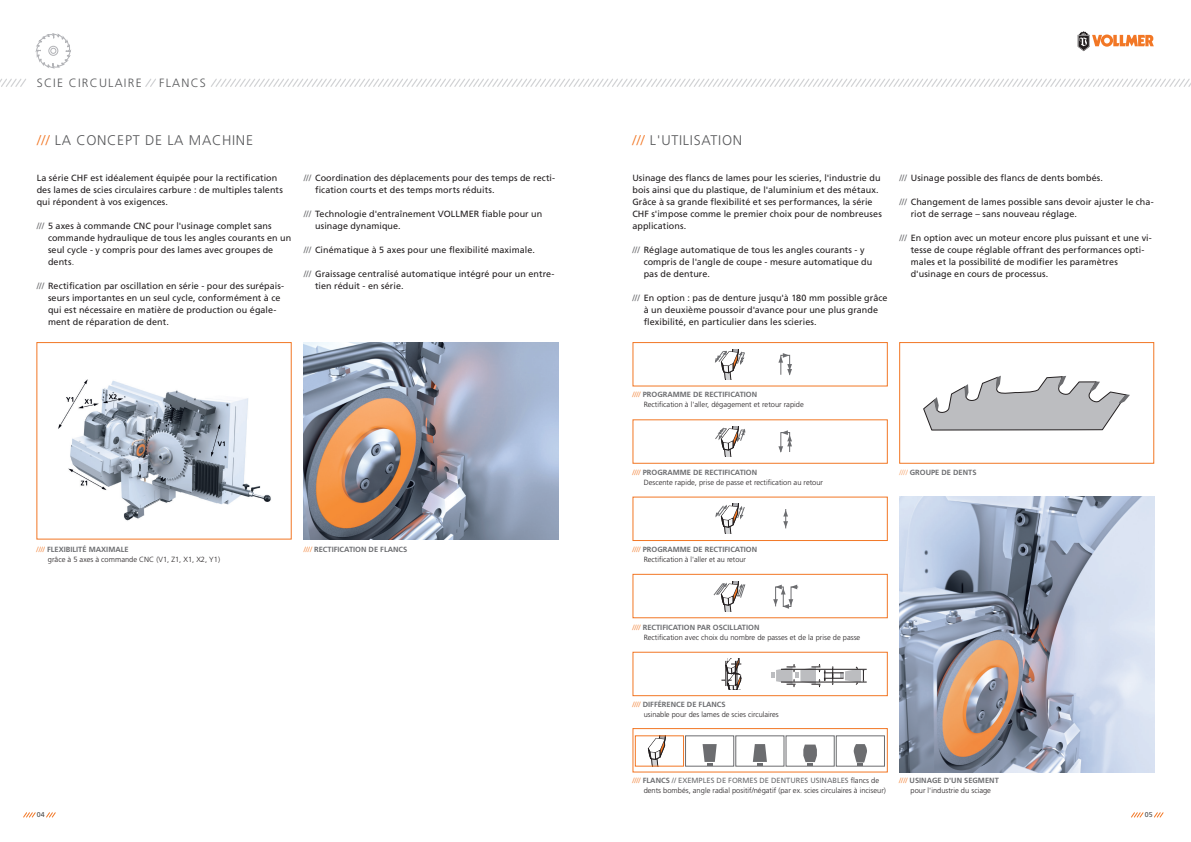
<style>
.page{position:relative;width:1191px;height:842px;background:#fff}
.page>*{position:absolute;margin:0;border:0;box-sizing:border-box;transform-origin:0 0}
._5_BU{font:300 14px "Frutiger LT";letter-spacing:.05em;color:#57585a}
.t1{font:300 12px "Frutiger LT";letter-spacing:.1em;color:#57585a}
.Aufzählung_Fließtext{font:9px/12px "Frutiger LT";letter-spacing:.01em;color:#231f20}
.Legendensubtext{font:300 7.5px "Frutiger LT";color:#231f20}
.Legendentext{font:700 7.5px "Frutiger LT";color:#6c6d70}
.Legendentext-2{font:300 7.5px/10px "Frutiger LT";color:#231f20}
.t2{font:7px "Frutiger LT";color:#4b4c4d}
.s1{color:#f27725}
.s2{color:#6c6d70}
.s3{font-weight:300;color:#f27725}
.s4{font-weight:300;color:#f69c5e}
.s5{font-weight:700;color:#6c6d70}
.s6{font-weight:400;color:#6c6d70}
</style>
<div class="page">
<div style="left:899px;top:342px;width:255px;height:121px;border:1px solid #f27725"></div>
<div style="left:632px;top:652px;width:255px;height:44px;border:1px solid #f27725"></div>
<svg style="left:721px;top:659px;width:21px;height:31px"></svg>
<div style="left:632px;top:342px;width:255px;height:44px;border:1px solid #f27725"></div>
<div style="left:632px;top:497px;width:255px;height:44px;border:1px solid #f27725"></div>
<div style="left:632px;top:574px;width:255px;height:44px;border:1px solid #f27725"></div>
<svg style="left:773px;top:585px;width:25px;height:24px"></svg>
<svg style="left:713px;top:581px;width:32px;height:31px"></svg>
<svg style="left:715px;top:503px;width:29px;height:31px"></svg>
<svg style="left:783px;top:509px;width:5px;height:19px"></svg>
<svg style="left:715px;top:426px;width:30px;height:31px"></svg>
<svg style="left:715px;top:349px;width:30px;height:31px"></svg>
<svg style="left:778px;top:353px;width:14px;height:22px"></svg>
<svg style="left:778px;top:430px;width:14px;height:23px"></svg>
<hr style="left:781px;top:669px;width:85px;height:1px;background:#231f20">
<hr style="left:781px;top:682px;width:85px;height:1px;background:#231f20">
<svg style="left:771px;top:664px;width:93px;height:23px"></svg>
<div style="left:685px;top:736px;width:49px;height:30px;background:#fff;border:1px solid #6c6d70"></div>
<svg style="left:702px;top:744px;width:14px;height:22px"></svg>
<svg style="left:753px;top:744px;width:14px;height:22px"></svg>
<svg style="left:648px;top:738px;width:18px;height:26px"></svg>
<img style="left:899px;top:496px;width:255px;height:276px">
<svg style="left:923px;top:376px;width:207px;height:54px"></svg>
<img style="left:304px;top:342px;width:254px;height:197px">
<img style="left:58px;top:379px;width:213px;height:142px">
<div style="left:632px;top:728px;width:255px;height:44px;border:1px solid #f27725"></div>
<svg style="left:803px;top:744px;width:14px;height:22px"></svg>
<svg style="left:853px;top:744px;width:14px;height:22px"></svg>
<svg style="left:145px;top:78px;width:11px;height:9px"></svg>
<svg style="left:211px;top:78px;width:980px;height:9px"></svg>
<svg style="left:23px;top:812px;width:13px;height:6px"></svg>
<svg style="left:46px;top:812px;width:10px;height:6px"></svg>
<svg style="left:1131px;top:812px;width:12px;height:6px"></svg>
<svg style="left:1154px;top:812px;width:9px;height:6px"></svg>
<svg style="left:1077px;top:31px;width:76px;height:20px"></svg>
<svg style="left:0;top:78px;width:26px;height:9px"></svg>
<svg style="left:36px;top:33px;width:35px;height:35px"></svg>
<p class="t1" style="left:37px;top:76px;width:106px">SCIE CIRCULAIRE</p>
<p class="t1" style="left:159px;top:76px;width:48px">FLANCS</p>
<p class="_5_BU" style="left:37px;top:132px;width:217px"><span class="s1">///</span> LA CONCEPT DE LA MACHINE</p>
<p class="_5_BU" style="left:632px;top:132px;width:111px"><span class="s1">///</span> L'UTILISATION</p>
<p class="Aufzählung_Fließtext" style="left:37px;top:172px;width:248px">La série CHF est idéalement équipée pour la rectification des lames de scies circulaires carbure : de multiples talents qui répondent à vos exigences.</p>
<p class="Aufzählung_Fließtext" style="left:48px;top:220px;width:245px;text-indent:-11px"><span class="s2">///</span> 5 axes à commande CNC pour l'usinage complet sans commande hydraulique de tous les angles courants en un seul cycle - y compris pour des lames avec groupes de dents<span class="s2">.</span></p>
<p class="Aufzählung_Fließtext" style="left:48px;top:280px;width:238px;text-indent:-11px"><span class="s2">///</span> Rectification par oscillation en série - pour des surépais&shy;seurs importantes en un seul cycle, conformément à ce qui est nécessaire en matière de production ou égale&shy;ment de réparation de dent.</p>
<p class="Aufzählung_Fließtext" style="left:632px;top:172px;width:250px">Usinage des flancs de lames pour les scieries, l'industrie du bois ainsi que du plastique, de l'aluminium et des métaux.</p>
<p class="Aufzählung_Fließtext" style="left:632px;top:196px;width:251px">Grâce à sa grande flexibilité et ses performances, la série<br>CHF s'impose comme le premier choix pour de nombreuses applications.</p>
<p class="Aufzählung_Fließtext" style="left:643px;top:244px;width:230px;text-indent:-11px"><span class="s2">///</span> Réglage automatique de tous les angles courants - y compris de l'angle de coupe - mesure automatique du pas de denture.</p>
<p class="Aufzählung_Fließtext" style="left:643px;top:292px;width:245px;text-indent:-11px"><span class="s2">///</span> En option : pas de denture jusqu'à 180 mm possible grâce à un deuxième poussoir d'avance pour une plus grande flexibilité, en particulier dans les scieries.</p>
<p class="Aufzählung_Fließtext" style="left:315px;top:172px;width:242px;text-indent:-11px"><span class="s2">///</span> Coordination des déplacements pour des temps de recti&shy;fication courts et des temps morts réduits.</p>
<p class="Aufzählung_Fließtext" style="left:315px;top:208px;width:229px;text-indent:-11px"><span class="s2">///</span> Technologie d'entraînement VOLLMER fiable pour un usinage dynamique.</p>
<p class="Aufzählung_Fließtext" style="left:304px;top:244px;width:233px"><span class="s2">///</span> Cinématique à 5 axes pour une flexibilité maximale.</p>
<p class="Aufzählung_Fließtext" style="left:315px;top:268px;width:241px;text-indent:-11px"><span class="s2">///</span> Graissage centralisé automatique intégré pour un entre&shy;tien réduit - en série.</p>
<p class="Aufzählung_Fließtext" style="left:899px;top:172px;width:205px"><span class="s2">///</span> Usinage possible des flancs de dents bombés.</p>
<p class="Aufzählung_Fließtext" style="left:910px;top:196px;width:244px;text-indent:-11px"><span class="s2">///</span> Changement de lames possible sans devoir ajuster le cha&shy;riot de serrage – sans nouveau réglage.</p>
<p class="Aufzählung_Fließtext" style="left:910px;top:232px;width:243px;text-indent:-11px"><span class="s2">///</span> En option avec un moteur encore plus puissant et une vi&shy;tesse de coupe réglable offrant des performances opti&shy;males et la possibilité de modifier les paramètres d'usinage en cours de processus.</p>
<p class="Legendentext" style="left:37px;top:545px;width:94px"><span class="s3">////</span> FLEXIBILITÉ MAXIMALE</p>
<p class="Legendensubtext" style="left:48px;top:555px;width:174px">grâce à 5 axes à commande CNC (V1, Z1, X1, X2, Y1)</p>
<p class="Legendentext" style="left:304px;top:545px;width:105px"><span class="s3">////</span> RECTIFICATION DE FLANCS</p>
<p class="Legendentext" style="left:632px;top:390px;width:126px"><span class="s3">////</span> PROGRAMME DE RECTIFICATION</p>
<p class="Legendensubtext" style="left:643px;top:401px;width:162px">Rectification à l'aller, dégagement et retour rapide</p>
<p class="Legendentext" style="left:632px;top:468px;width:126px"><span class="s3">////</span> PROGRAMME DE RECTIFICATION</p>
<p class="Legendensubtext" style="left:643px;top:478px;width:181px">Descente rapide, prise de passe et rectification au retour</p>
<p class="Legendentext" style="left:632px;top:545px;width:126px"><span class="s3">////</span> PROGRAMME DE RECTIFICATION</p>
<p class="Legendensubtext" style="left:643px;top:555px;width:104px">Rectification à l'aller et au retour</p>
<p class="Legendentext" style="left:899px;top:468px;width:79px"><span class="s4">////</span> GROUPE DE DENTS</p>
<p class="Legendentext" style="left:632px;top:623px;width:129px"><span class="s3">////</span> RECTIFICATION PAR OSCILLATION</p>
<p class="Legendensubtext" style="left:643px;top:633px;width:218px">Rectification avec choix du nombre de passes et de la prise de passe</p>
<p class="Legendentext" style="left:632px;top:700px;width:95px"><span class="s3">////</span> DIFFÉRENCE DE FLANCS</p>
<p class="Legendensubtext" style="left:643px;top:710px;width:137px">usinable pour des lames de scies circulaires</p>
<p class="Legendentext-2" style="left:643px;top:776px;width:244px;text-indent:-11px"><span class="s1">////</span> <span class="s5">FLANCS</span> <span class="s6">// EXEMPLES DE FORMES DE DENTURES USINABLES</span> flancs de dents bombés, angle radial positif/négatif (par ex. scies circulaires à inciseur)</p>
<p class="Legendentext" style="left:899px;top:776px;width:101px"><span class="s3">////</span> USINAGE D'UN SEGMENT</p>
<p class="Legendensubtext" style="left:910px;top:786px;width:82px">pour l'industrie du sciage</p>
<p class="t2" style="left:37px;top:811px;width:9px">04</p>
<p class="t2" style="left:1144px;top:811px;width:9px">05</p>
</div>
